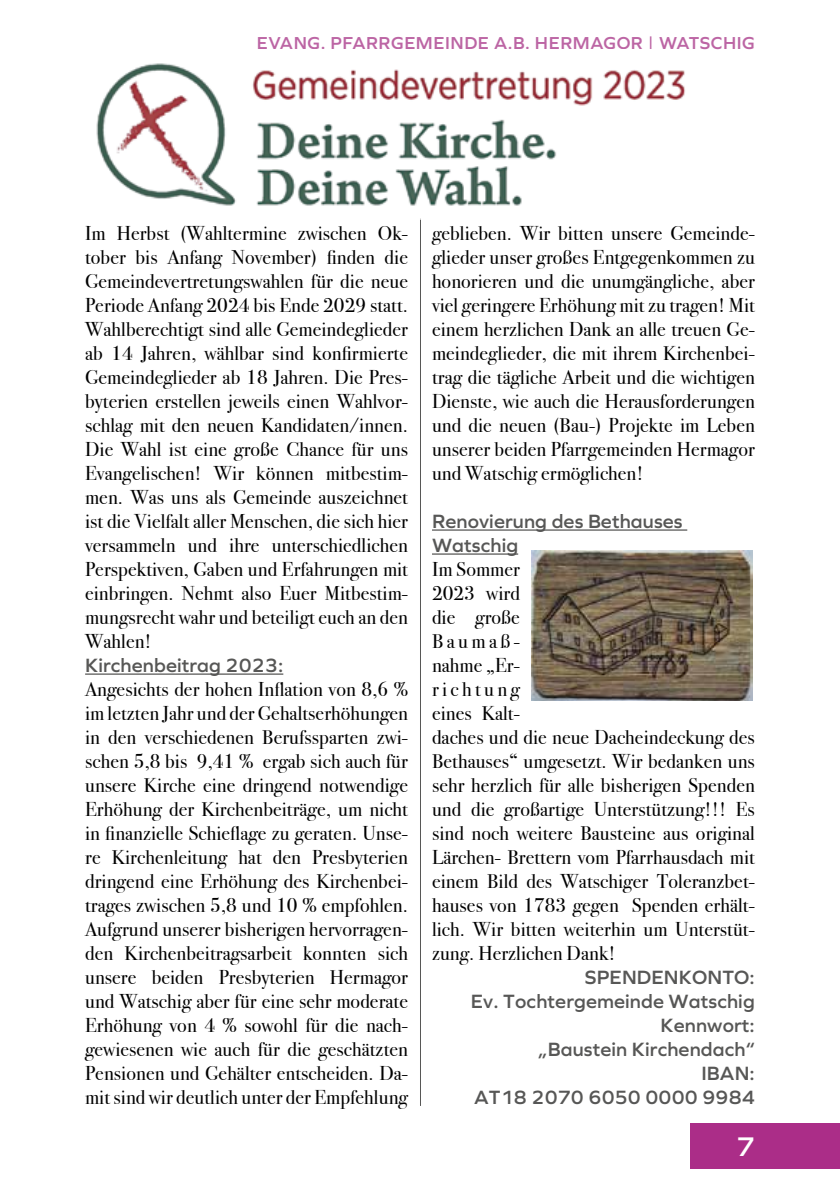
<style>
.page{position:relative;width:840px;height:1191px;background:#fff}
.page>*{position:absolute;margin:0;border:0;box-sizing:border-box;transform-origin:0 0}
.t1{font:600 28px "Graphie";color:#fff}
.t2{font:20px/24px "Bodoni Svty Two ITCTT";letter-spacing:.005em;color:#000;text-align:justify}
.t3{font:600 20px/24px "Graphie";letter-spacing:.005em;color:#575756}
.t4{font:600 18px "Graphie";letter-spacing:.03em;color:#bc65a4}
</style>
<div class="page">
<hr style="left:420px;top:99px;width:1px;height:1007px;background:#575756">
<div style="left:689px;top:1123px;width:150px;height:45px;background:#ab2d88"></div>
<hr style="left:85px;top:673px;width:198px;height:1px;background:#575756">
<hr style="left:432px;top:529px;width:255px;height:1px;background:#575756">
<hr style="left:432px;top:553px;width:86px;height:1px;background:#575756">
<img style="left:96px;top:63px;width:589px;height:156px">
<img style="left:531px;top:550px;width:220px;height:151px">
<p class="t4" style="left:257px;top:33px;width:499px">EVANG. PFARRGEMEINDE A.B. HERMAGOR | WATSCHIG</p>
<p class="t2" style="left:85px;top:219px;width:324px">Im Herbst (Wahltermine zwischen Ok&shy;tober bis Anfang November) finden die Gemeindevertretungswahlen für die neue Periode Anfang 2024 bis Ende 2029 statt.<br>Wahlberechtigt sind alle Gemeindeglieder ab 14 Jahren, wählbar sind konfirmierte Gemeindeglieder ab 18 Jahren. Die Pres&shy;byterien erstellen jeweils einen Wahlvor&shy;schlag mit den neuen Kandidaten/innen.<br>Die Wahl ist eine große Chance für uns Evangelischen! Wir können mitbestim&shy;men. Was uns als Gemeinde auszeichnet ist die Vielfalt aller Menschen, die sich hier versammeln und ihre unterschiedlichen Perspektiven, Gaben und Erfahrungen mit einbringen. Nehmt also Euer Mitbestim&shy;mungsrecht wahr und beteiligt euch an den Wahlen!</p>
<p class="t3" style="left:85px;top:653px;width:199px">Kirchenbeitrag 2023:</p>
<p class="t2" style="left:85px;top:675px;width:324px">Angesichts der hohen Inflation von 8,6 % im letzten Jahr und der Gehaltserhöhungen in den verschiedenen Berufssparten zwi&shy;schen 5,8 bis 9,41 % ergab sich auch für unsere Kirche eine dringend notwendige Erhöhung der Kirchenbeiträge, um nicht in finanzielle Schieflage zu geraten. Unse&shy;re Kirchenleitung hat den Presbyterien dringend eine Erhöhung des Kirchenbei&shy;trages zwischen 5,8 und 10 % empfohlen.<br>Aufgrund unserer bisherigen hervorragen&shy;den Kirchenbeitragsarbeit konnten sich unsere beiden Presbyterien Hermagor und Watschig aber für eine sehr moderate Erhöhung von 4 % sowohl für die nach&shy;gewiesenen wie auch für die geschätzten Pensionen und Gehälter entscheiden. Da&shy;mit sind wir deutlich unter der Empfehlung</p>
<p class="t2" style="left:432px;top:219px;width:324px">geblieben. Wir bitten unsere Gemeinde&shy;glieder unser großes Entgegenkommen zu honorieren und die unumgängliche, aber viel geringere Erhöhung mit zu tragen! Mit einem herzlichen Dank an alle treuen Ge&shy;meindeglieder, die mit ihrem Kirchenbei&shy;trag die tägliche Arbeit und die wichtigen Dienste, wie auch die Herausforderungen und die neuen (Bau-) Projekte im Leben unserer beiden Pfarrgemeinden Hermagor und Watschig ermöglichen!</p>
<p class="t3" style="left:432px;top:509px;width:252px">Renovierung des Bethauses<br>Watschig</p>
<p class="t2" style="left:432px;top:555px;width:324px;text-align:left">Im Sommer<br>2023 wird<br>die große<br>Baumaß-<br>nahme „Er-<br>richtung<br>eines Kalt-<br>daches und die neue Dacheindeckung des<br>Bethauses“ umgesetzt. Wir bedanken uns sehr herzlich für alle bisherigen Spenden und die großartige Unterstützung!!! Es sind noch weitere Bausteine aus original<br>Lärchen- Brettern vom Pfarrhausdach mit einem Bild des Watschiger Toleranzbet&shy;hauses von 1783 gegen Spenden erhält&shy;lich. Wir bitten weiterhin um Unterstüt&shy;zung. Herzlichen Dank!</p>
<p class="t3" style="left:470px;top:965px;width:285px;text-align:right">SPENDENKONTO:<br>Ev. Tochtergemeinde Watschig<br>Kennwort:<br>„Baustein Kirchendach“<br>IBAN:<br>AT18 2070 6050 0000 9984</p>
<h1 class="t1" style="left:736px;top:1130px;width:20px">7</h1>
</div>
